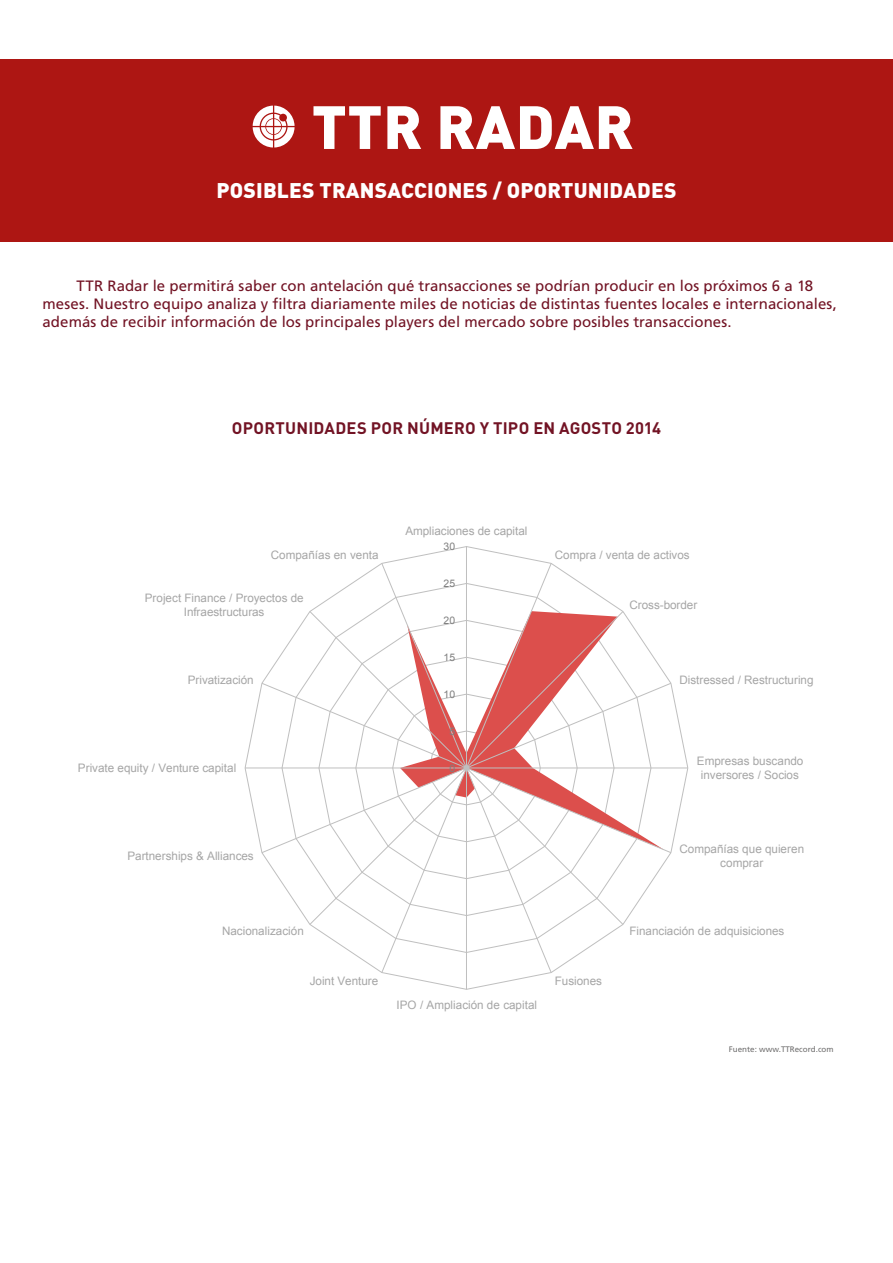
<style>
.page{position:relative;width:893px;height:1263px;background:#fff}
.page>*{position:absolute;margin:0;border:0;box-sizing:border-box;transform-origin:0 0}
.t1{font:900 60px "DIN Pro";letter-spacing:.01em;color:#fff}
.t2{font:900 21px "DIN Pro";letter-spacing:.01em;color:#fff}
.t3{font:700 16.5px "DIN Pro";letter-spacing:.01em;color:#721324}
.t4{font:15px/18px "Frutiger LT Std";letter-spacing:.005em;color:#721324}
.t5{font:11.7px/13.4px "Arial";color:#a6a6a6;text-align:center}
.t6{font:10.5px "Arial";color:#7f7f7f}
.t7{font:10.35px "Arial";letter-spacing:-.005em;color:#7f7f7f}
.t8{font:7.95px "Frutiger LT Std";color:#706f6f}
.s1{color:#ad1613}
</style>
<div class="page">
<svg style="left:244px;top:546px;width:445px;height:444px"></svg>
<div style="left:0;top:60px;width:893px;height:182px;background:#ad1613"></div>
<svg style="left:253px;top:106px;width:42px;height:42px"></svg>
<h1 class="t1" style="left:259px;top:86px;width:376px"><span class="s1">O</span> TTR RADAR</h1>
<h2 class="t2" style="left:216px;top:177px;width:462px">POSIBLES TRANSACCIONES / OPORTUNIDADES</h2>
<p class="t4" style="left:43px;top:276px;width:796px;text-indent:65px">Radar le permitirá saber con antelación qué transacciones se podrían producir en los próximos 6 a 18 meses. Nuestro equipo analiza y filtra diariamente miles de noticias de distintas fuentes locales e internacionales, además de recibir información de los principales players del mercado sobre posibles transacciones.</p>
<p class="t4" style="left:77px;top:276px;width:10px">TTR</p>
<h3 class="t3" style="left:232px;top:416px;width:431px">OPORTUNIDADES POR NÚMERO Y TIPO EN AGOSTO 2014</h3>
<p class="t5" style="left:405px;top:524px;width:124px">Ampliaciones de capital</p>
<p class="t5" style="left:271px;top:548px;width:109px">Compañías en venta</p>
<p class="t5" style="left:145px;top:592px;width:160px">Project Finance / Proyectos de<br>Infraestructuras</p>
<p class="t7" style="left:444px;top:540px;width:13px">30</p>
<p class="t7" style="left:444px;top:577px;width:13px">25</p>
<p class="t7" style="left:444px;top:614px;width:13px">20</p>
<p class="t5" style="left:555px;top:548px;width:136px">Compra / venta de activos</p>
<p class="t5" style="left:629px;top:598px;width:69px">Cross-border</p>
<p class="t7" style="left:444px;top:650px;width:13px">15</p>
<p class="t5" style="left:188px;top:673px;width:67px">Privatización</p>
<p class="t5" style="left:679px;top:673px;width:136px">Distressed / Restructuring</p>
<p class="t6" style="left:444px;top:687px;width:13px">10</p>
<p class="t7" style="left:449px;top:724px;width:7px">5</p>
<p class="t5" style="left:78px;top:761px;width:160px">Private equity / Venture capital</p>
<p class="t7" style="left:449px;top:761px;width:7px">0</p>
<p class="t5" style="left:697px;top:754px;width:108px">Empresas buscando inversores / Socios</p>
<p class="t5" style="left:127px;top:849px;width:128px">Partnerships &amp; Alliances</p>
<p class="t5" style="left:222px;top:924px;width:83px">Nacionalización</p>
<p class="t5" style="left:310px;top:974px;width:70px">Joint Venture</p>
<p class="t5" style="left:397px;top:998px;width:142px">IPO / Ampliación de capital</p>
<p class="t5" style="left:555px;top:974px;width:49px">Fusiones</p>
<p class="t5" style="left:679px;top:842px;width:126px">Compañías que quieren comprar</p>
<p class="t5" style="left:629px;top:924px;width:156px">Financiación de adquisiciones</p>
<p class="t8" style="left:729px;top:1044px;width:106px">Fuente: www.TTRecord.com</p>
</div>
